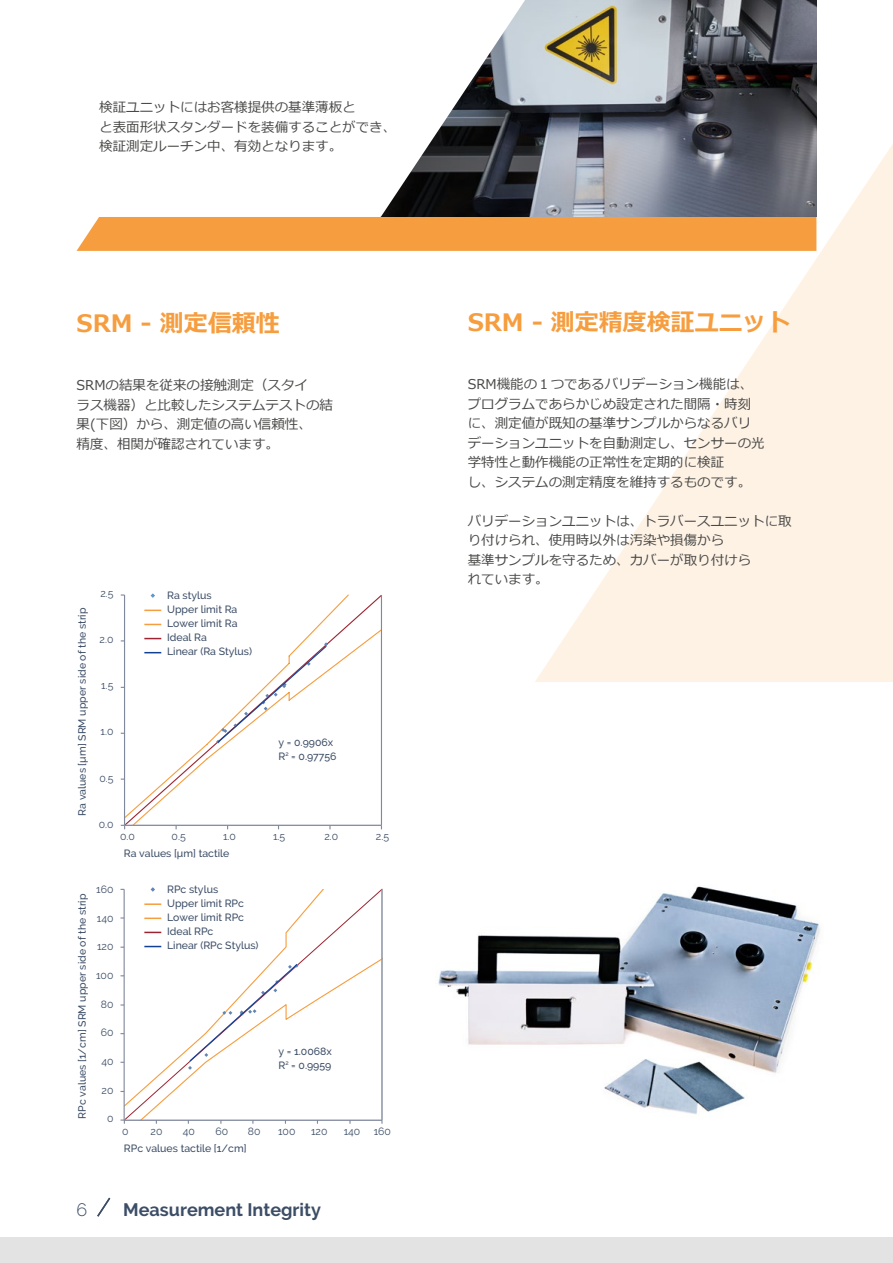
<style>
.page{position:relative;width:893px;height:1263px;background:#fff}
.page>*{position:absolute;margin:0;border:0;box-sizing:border-box;transform-origin:0 0}
.t1{font:700 24px "Meiryo";color:#f69e3f}
.t2{font:700 18px "Raleway";color:#3c4d66}
.t3{font:300 18px "Raleway";color:#3c4d66}
.t4{font:13.5px/19.5px "Meiryo";color:#494948}
.t5{font:500 10.5px/14px "Raleway";color:#3c4d66}
.t6{font:10.5px "Raleway";color:#3c4d66}
</style>
<div class="page">
<svg style="left:535px;top:143px;width:358px;height:539px;fill:#fef2e4"></svg>
<div style="left:0;top:1237px;width:893px;height:26px;background:#e3e3e4"></div>
<svg style="left:97px;top:1197px;width:14px;height:20px"></svg>
<svg style="left:123px;top:888px;width:260px;height:232px"></svg>
<svg style="left:188px;top:963px;width:111px;height:107px"></svg>
<svg style="left:144px;top:932px;width:17px;height:1px"></svg>
<svg style="left:151px;top:887px;width:4px;height:5px"></svg>
<svg style="left:144px;top:903px;width:17px;height:2px"></svg>
<svg style="left:144px;top:917px;width:17px;height:2px"></svg>
<svg style="left:144px;top:946px;width:17px;height:1px"></svg>
<hr style="left:124px;top:889px;width:1px;height:231px;background:#80889b">
<hr style="left:124px;top:1120px;width:258px;height:1px;background:#80889b">
<svg style="left:121px;top:1119px;width:4px;height:5px"></svg>
<hr style="left:381px;top:889px;width:2px;height:231px;background:#80889b">
<svg style="left:123px;top:594px;width:259px;height:233px"></svg>
<svg style="left:144px;top:638px;width:17px;height:1px"></svg>
<svg style="left:151px;top:593px;width:4px;height:5px"></svg>
<svg style="left:144px;top:610px;width:17px;height:1px"></svg>
<svg style="left:144px;top:624px;width:17px;height:1px"></svg>
<svg style="left:144px;top:652px;width:17px;height:1px"></svg>
<hr style="left:381px;top:595px;width:1px;height:230px;background:#80889b">
<hr style="left:124px;top:595px;width:1px;height:230px;background:#80889b">
<hr style="left:125px;top:825px;width:257px;height:1px;background:#80889b">
<svg style="left:216px;top:642px;width:112px;height:102px"></svg>
<img style="left:438px;top:886px;width:382px;height:228px">
<div style="left:77px;top:217px;width:739px;height:34px;background:#f69e3f"></div>
<img style="left:525px;top:0;width:291px;height:217px">
<svg style="left:380px;top:0;width:145px;height:217px"></svg>
<p class="t4" style="left:99px;top:98px;width:298px">検証ユニットにはお客様提供の基準薄板と<br>と表面形状スタンダードを装備することができ、検証測定ルーチン中、有効となります。</p>
<h1 class="t1" style="left:77px;top:306px;width:205px">SRM - 測定信頼性</h1>
<p class="t4" style="left:77px;top:376px;width:258px">SRMの結果を従来の接触測定（スタイ<br>ラス機器）と比較したシステムテストの結果(下図）から、測定値の高い信頼性、<br>精度、相関が確認されています。</p>
<p class="t5" style="left:76px;top:816px;width:210px;rotate:-90deg">Ra values [µm] SRM upper side of the strip</p>
<p class="t6" style="left:100px;top:590px;width:15px">2.5</p>
<p class="t6" style="left:100px;top:636px;width:15px">2.0</p>
<p class="t6" style="left:101px;top:682px;width:14px">1.5</p>
<p class="t6" style="left:101px;top:728px;width:14px">1.0</p>
<p class="t6" style="left:99px;top:774px;width:16px">0.5</p>
<p class="t6" style="left:99px;top:820px;width:16px">0.0</p>
<p class="t5" style="left:167px;top:589px;width:86px">Ra stylus<br>Upper limit Ra<br>Lower limit Ra<br>Ideal Ra<br>Linear (Ra Stylus)</p>
<p class="t5" style="left:278px;top:737px;width:60px;line-height:13.5px">y = 0.9906x<br>R<sup>2</sup> = 0.97756</p>
<p class="t6" style="left:120px;top:832px;width:16px">0.0</p>
<p class="t6" style="left:172px;top:832px;width:16px">0.5</p>
<p class="t6" style="left:223px;top:832px;width:14px">1.0</p>
<p class="t6" style="left:273px;top:832px;width:14px">1.5</p>
<p class="t6" style="left:324px;top:832px;width:15px">2.0</p>
<p class="t6" style="left:376px;top:832px;width:15px">2.5</p>
<p class="t5" style="left:124px;top:847px;width:107px">Ra values [µm] tactile</p>
<p class="t5" style="left:76px;top:1119px;width:227px;rotate:-90deg">RPc values [1/cm] SRM upper side of the strip</p>
<p class="t6" style="left:96px;top:885px;width:19px">160</p>
<p class="t6" style="left:97px;top:914px;width:18px">140</p>
<p class="t6" style="left:97px;top:943px;width:18px">120</p>
<p class="t6" style="left:96px;top:971px;width:19px">100</p>
<p class="t6" style="left:101px;top:1000px;width:14px">80</p>
<p class="t6" style="left:101px;top:1029px;width:14px">60</p>
<p class="t6" style="left:101px;top:1057px;width:14px">40</p>
<p class="t6" style="left:102px;top:1086px;width:13px">20</p>
<p class="t6" style="left:107px;top:1115px;width:8px">0</p>
<p class="t5" style="left:167px;top:883px;width:93px">RPc stylus<br>Upper limit RPc<br>Lower limit RPc<br>Ideal RPc<br>Linear (RPc Stylus)</p>
<p class="t5" style="left:278px;top:1046px;width:55px;line-height:13.5px">y = 1.0068x<br>R<sup>2</sup> = 0.9959</p>
<p class="t6" style="left:122px;top:1127px;width:8px">0</p>
<p class="t6" style="left:151px;top:1127px;width:13px">20</p>
<p class="t6" style="left:183px;top:1127px;width:14px">40</p>
<p class="t6" style="left:216px;top:1127px;width:14px">60</p>
<p class="t6" style="left:248px;top:1127px;width:14px">80</p>
<p class="t6" style="left:278px;top:1127px;width:19px">100</p>
<p class="t6" style="left:311px;top:1127px;width:18px">120</p>
<p class="t6" style="left:344px;top:1127px;width:18px">140</p>
<p class="t6" style="left:374px;top:1127px;width:19px">160</p>
<p class="t5" style="left:124px;top:1143px;width:124px">RPc values tactile [1/cm]</p>
<h2 class="t3" style="left:77px;top:1203px;width:12px">6</h2>
<h2 class="t2" style="left:123px;top:1203px;width:199px">Measurement Integrity</h2>
<h1 class="t1" style="left:468px;top:305px;width:325px">SRM - 測定精度検証ユニット</h1>
<p class="t4" style="left:468px;top:375px;width:298px">SRM機能の１つであるバリデーション機能は、プログラムであらかじめ設定された間隔・時刻に、測定値が既知の基準サンプルからなるバリデーションユニットを自動測定し、センサーの光学特性と動作機能の正常性を定期的に検証<br>し、システムの測定精度を維持するものです。</p>
<p class="t4" style="left:468px;top:512px;width:326px">バリデーションユニットは、トラバースユニットに取り付けられ、使用時以外は汚染や損傷から<br>基準サンプルを守るため、カバーが取り付けら<br>れています。</p>
</div>
